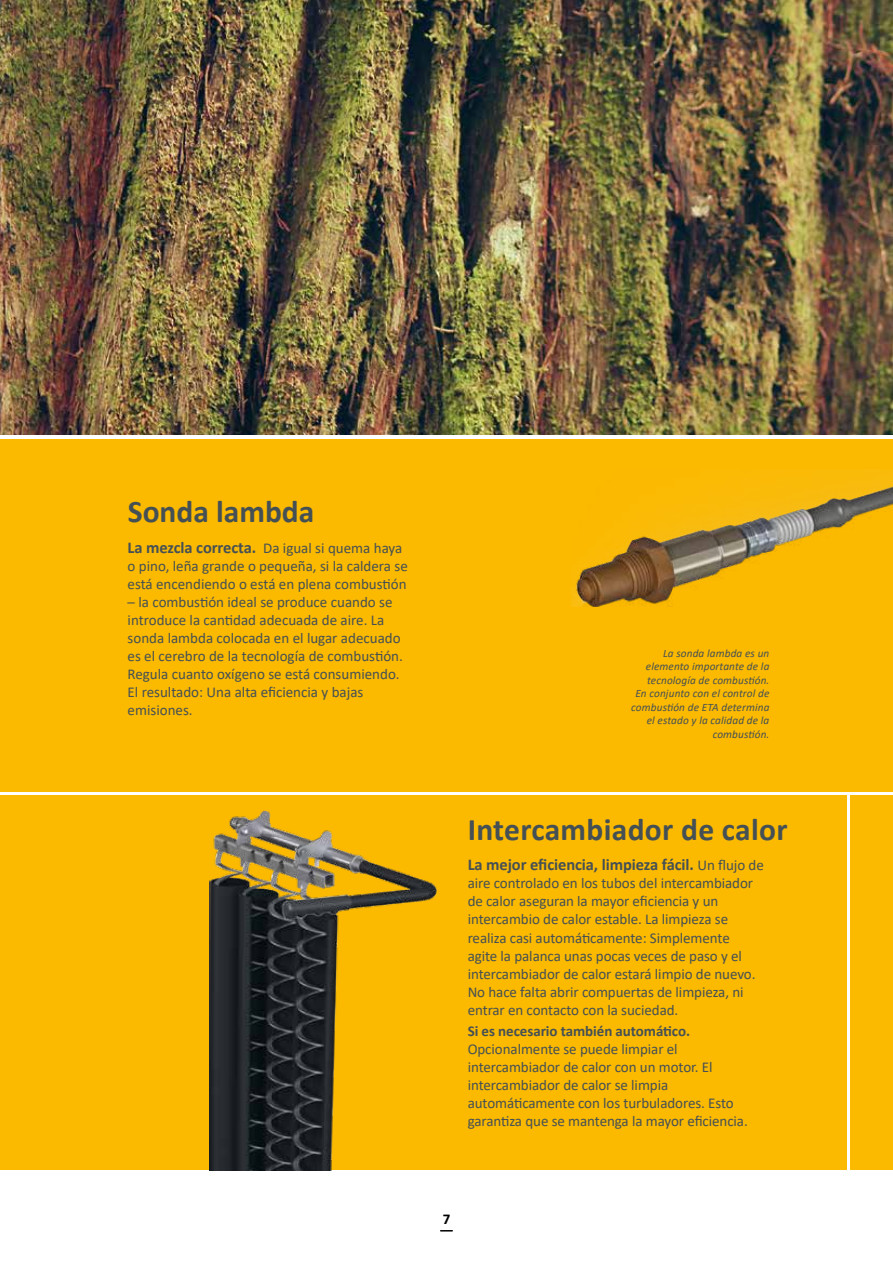
<style>
.page{position:relative;width:893px;height:1263px;background:#fff}
.page>*{position:absolute;margin:0;border:0;box-sizing:border-box;transform-origin:0 0}
.t1{font:700 31.5px "Calibri";letter-spacing:.005em;color:#455055}
.t2{font:700 16.5px "Calibri";letter-spacing:-.005em;color:#455055}
.t3{font:15px/18px "Calibri";letter-spacing:-.005em;color:#455055}
.t4{font:700 15px "Calibri";letter-spacing:-.005em;color:#455055}
.t5{font:700 15px "Calibri";color:#000}
.t6{font:italic 11.25px/13.5px "Calibri";letter-spacing:.01em;color:#455055;text-align:right}
.s1{font-weight:700;font-size:16.5px}
.s2{font-weight:400;font-size:15px}
</style>
<div class="page">
<img style="left:0;top:0;width:893px;height:435px">
<div style="left:0;top:795px;width:846px;height:375px;background:#fbb900"></div>
<div style="left:850px;top:795px;width:43px;height:375px;background:#fbb900"></div>
<div style="left:0;top:439px;width:893px;height:352px;background:#fbb900"></div>
<img style="left:571px;top:469px;width:322px;height:138px">
<img style="left:210px;top:811px;width:227px;height:359px">
<h1 class="t1" style="left:128px;top:489px;width:188px">Sonda lambda</h1>
<p class="t3" style="left:128px;top:539px;width:282px"><span class="s1">La mezcla correcta.</span> Da igual si quema haya o pino, leña grande o pequeña, si la caldera se está encendiendo o está en plena combustión</p>
<p class="t3" style="left:128px;top:593px;width:277px">– la combustión ideal se produce cuando se introduce la cantidad adecuada de aire. La sonda lambda colocada en el lugar adecuado es el cerebro de la tecnología de combustión.<br>Regula cuanto oxígeno se está consumiendo.<br>El resultado: Una alta eficiencia y bajas emisiones.</p>
<p class="t6" style="left:631px;top:645px;width:140px">La sonda lambda es un elemento importante de la tecnología de combustión.<br>En conjunto con el control de combustión de ETA determina el estado y la calidad de la combustión.</p>
<h1 class="t1" style="left:468px;top:807px;width:321px">Intercambiador de calor</h1>
<p class="t2" style="left:468px;top:853px;width:298px">La mejor eficiencia, limpieza fácil. <span class="s2">Un flujo de</span></p>
<p class="t3" style="left:468px;top:874px;width:289px">aire controlado en los tubos del intercambiador de calor aseguran la mayor eficiencia y un intercambio de calor estable. La limpieza se realiza casi automáticamente: Simplemente agite la palanca unas pocas veces de paso y el intercambiador de calor estará limpio de nuevo.<br>No hace falta abrir compuertas de limpieza, ni entrar en contacto con la suciedad.</p>
<p class="t4" style="left:468px;top:1020px;width:224px">Si es necesario también automático.</p>
<p class="t3" style="left:468px;top:1039px;width:282px">Opcionalmente se puede limpiar el intercambiador de calor con un motor. El intercambiador de calor se limpia automáticamente con los turbuladores. Esto garantiza que se mantenga la mayor eficiencia.</p>
<p class="t5" style="left:443px;top:1208px;width:9px">7</p>
</div>
